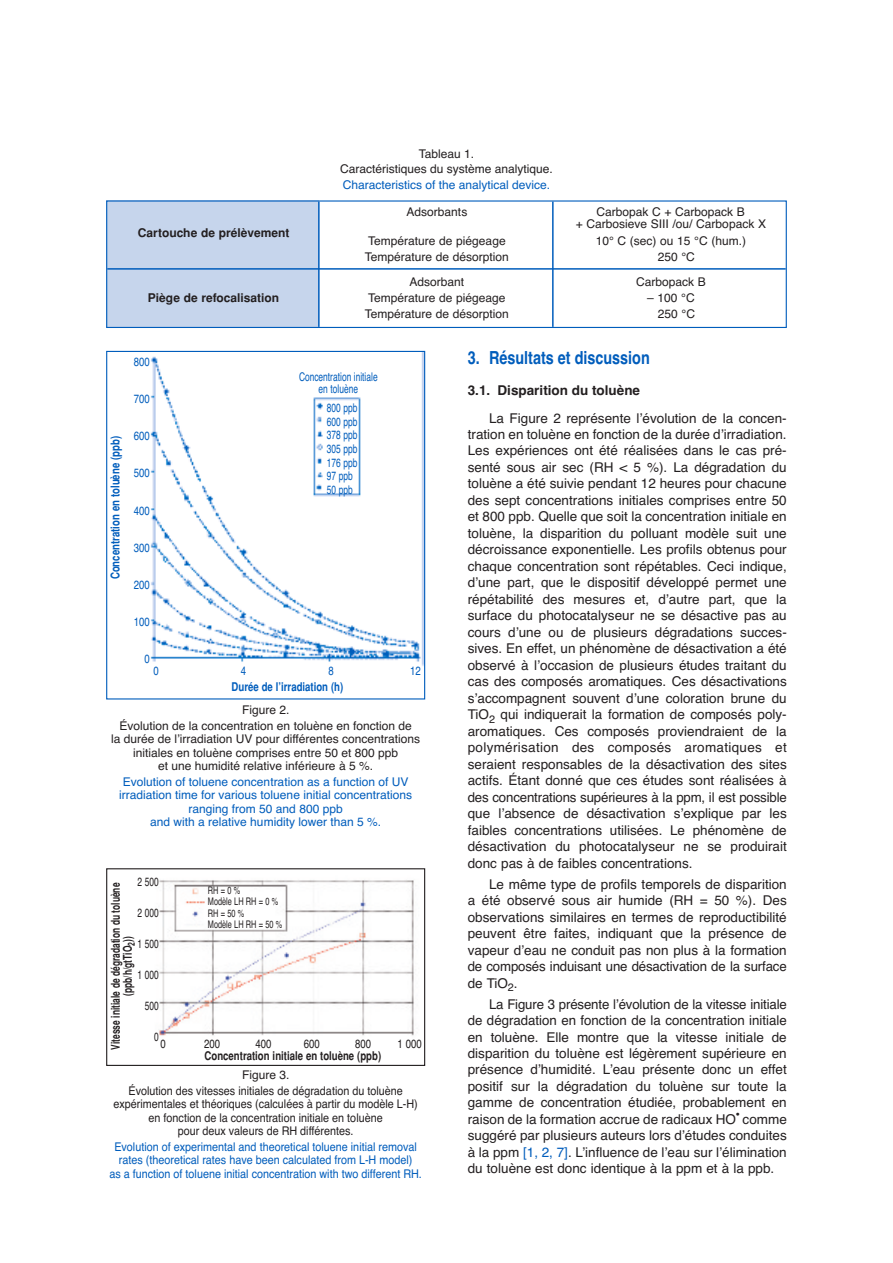
<style>
.page{position:relative;width:893px;height:1263px;background:#fff}
.page>*{position:absolute;margin:0;border:0;box-sizing:border-box;transform-origin:0 0}
.t1{font:700 18px "Helvetica";color:#005dbc;scale:.8 1}
.t2{font:13.5px/16.5px "Helvetica";color:#231f20;text-align:justify}
.t3{font:700 13.5px "Helvetica";color:#231f20}
.t4{font:12px/15.6px "Helvetica";color:#231f20;text-align:center}
.t5{font:12px/13.5px "Helvetica";color:#005dbc;text-align:center}
.t6{font:12px/13.5px "Helvetica";color:#005dbc;text-align:center;scale:.9 1}
.t7{font:12px/13.5px "Helvetica";color:#231f20;text-align:center;scale:.9 1}
.t8{font:12px/13.6px "Helvetica";color:#005dbc;scale:.7 1}
.t9{font:700 12px/12px "Helvetica";color:#231f20;text-align:center;scale:.7 1}
.t10{font:700 12px "Helvetica";color:#005dbc;scale:.8 1}
.t11{font:700 12px "Helvetica";color:#231f20}
.t12{font:700 12px "Helvetica";color:#231f20;scale:.8 1}
.t13{font:12px "Helvetica";color:#005dbc;scale:.8 1}
.t14{font:12px "Helvetica";color:#231f20;scale:.7 1}
.t15{font:12px "Helvetica";color:#231f20;scale:.8 1}
.t16{font:10.5px/11.4px "Helvetica";color:#231f20;scale:.7 1}
.s1{color:#005dbc}
</style>
<div class="page">
<div style="left:106px;top:200px;width:213px;height:128px;background:#c6d5ec"></div>
<div style="left:106px;top:200px;width:680px;height:128px;border:1px solid #005dbc"></div>
<hr style="left:107px;top:268px;width:678px;height:2px;background:#005dbc">
<hr style="left:318px;top:202px;width:1px;height:125px;background:#005dbc">
<hr style="left:552px;top:202px;width:1px;height:125px;background:#005dbc">
<img style="left:150px;top:353px;width:273px;height:313px">
<div style="left:106px;top:351px;width:319px;height:349px;border:1px solid #005dbc"></div>
<img style="left:159px;top:880px;width:255px;height:156px">
<div style="left:106px;top:868px;width:319px;height:198px;border:1px solid #231f20"></div>
<p class="t11" style="left:138px;top:229px;width:153px">Cartouche de prélèvement</p>
<p class="t4" style="left:340px;top:147px;width:214px">Tableau 1.<br>Caractéristiques du système analytique.</p>
<p class="t5" style="left:343px;top:179px;width:209px">Characteristics of the analytical device.</p>
<p class="t4" style="left:406px;top:206px;width:62px">Adsorbants</p>
<p class="t4" style="left:596px;top:206px;width:150px">Carbopak C + Carbopack B</p>
<p class="t4" style="left:576px;top:218px;width:192px">+ Carbosieve SIII /ou/ Carbopack X</p>
<p class="t4" style="left:368px;top:234px;width:139px">Température de piégeage</p>
<p class="t4" style="left:595px;top:234px;width:152px">10° C (sec) ou 15 °C (hum.)</p>
<p class="t4" style="left:365px;top:250px;width:145px">Température de désorption</p>
<p class="t4" style="left:657px;top:250px;width:39px">250 °C</p>
<p class="t4" style="left:409px;top:275px;width:56px">Adsorbant</p>
<p class="t4" style="left:636px;top:275px;width:71px">Carbopack B</p>
<p class="t11" style="left:148px;top:293px;width:133px">Piège de refocalisation</p>
<p class="t4" style="left:368px;top:291px;width:139px">Température de piégeage</p>
<p class="t4" style="left:647px;top:291px;width:49px">– 100 °C</p>
<p class="t4" style="left:365px;top:307px;width:145px">Température de désorption</p>
<p class="t4" style="left:657px;top:307px;width:39px">250 °C</p>
<p class="t10" style="left:111px;top:579px;width:180px;rotate:-90deg">Concentration en toluène (ppb)</p>
<p class="t13" style="left:134px;top:358px;width:22px">800</p>
<p class="t13" style="left:134px;top:395px;width:22px">700</p>
<p class="t13" style="left:134px;top:432px;width:22px">600</p>
<p class="t13" style="left:134px;top:469px;width:22px">500</p>
<p class="t13" style="left:134px;top:506px;width:22px">400</p>
<p class="t13" style="left:134px;top:543px;width:22px">300</p>
<p class="t13" style="left:134px;top:580px;width:22px">200</p>
<p class="t13" style="left:134px;top:617px;width:22px">100</p>
<p class="t13" style="left:145px;top:654px;width:8px">0</p>
<p class="t8" style="left:299px;top:372px;width:114px;line-height:12px;text-align:center">Concentration initiale en toluène</p>
<p class="t8" style="left:327px;top:402px;width:45px">800 ppb<br>600 ppb<br>378 ppb<br>305 ppb<br>176 ppb<br>97 ppb<br>50 ppb</p>
<p class="t13" style="left:153px;top:666px;width:8px">0</p>
<p class="t13" style="left:241px;top:666px;width:8px">4</p>
<p class="t13" style="left:328px;top:666px;width:8px">8</p>
<p class="t13" style="left:410px;top:666px;width:15px">12</p>
<p class="t10" style="left:231px;top:682px;width:141px">Durée de l’irradiation (h)</p>
<p class="t4" style="left:119px;top:703px;width:294px">Figure 2.<br>Évolution de la concentration en toluène en fonction de</p>
<p class="t4" style="left:111px;top:734px;width:311px;line-height:13.5px">la durée de l’irradiation UV pour différentes concentrations initiales en toluène comprises entre 50 et 800 ppb<br>et une humidité relative inférieure à 5 %.</p>
<p class="t5" style="left:119px;top:776px;width:294px">Evolution of toluene concentration as a function of UV irradiation time for various toluene initial concentrations ranging from 50 and 800 ppb<br>and with a relative humidity lower than 5 %.</p>
<p class="t14" style="left:137px;top:877px;width:32px">2 500</p>
<p class="t14" style="left:137px;top:908px;width:32px">2 000</p>
<p class="t14" style="left:137px;top:939px;width:32px">1 500</p>
<p class="t14" style="left:137px;top:970px;width:32px">1 000</p>
<p class="t14" style="left:145px;top:1001px;width:22px">500</p>
<p class="t14" style="left:154px;top:1033px;width:8px">0</p>
<p class="t9" style="left:111px;top:1050px;width:240px;rotate:-90deg">Vitesse initiale de dégradation du toluène (ppb/h/gtTiO<sub>2</sub>))</p>
<p class="t16" style="left:208px;top:886px;width:108px">RH = 0 %<br>Modèle LH RH = 0 %<br>RH = 50 %<br>Modèle LH RH = 50 %</p>
<p class="t15" style="left:161px;top:1040px;width:8px">0</p>
<p class="t15" style="left:204px;top:1040px;width:22px">200</p>
<p class="t15" style="left:255px;top:1040px;width:22px">400</p>
<p class="t15" style="left:304px;top:1040px;width:22px">600</p>
<p class="t15" style="left:355px;top:1040px;width:22px">800</p>
<p class="t15" style="left:397px;top:1040px;width:32px">1 000</p>
<p class="t12" style="left:205px;top:1052px;width:222px">Concentration initiale en toluène (ppb)</p>
<p class="t4" style="left:128px;top:1068px;width:276px">Figure 3.<br>Évolution des vitesses initiales de dégradation du toluène</p>
<p class="t7" style="left:113px;top:1098px;width:339px">expérimentales et théoriques (calculées à partir du modèle L-H) en fonction de la concentration initiale en toluène<br>pour deux valeurs de RH différentes.</p>
<p class="t6" style="left:109px;top:1141px;width:349px">Evolution of experimental and theoretical toluene initial removal rates (theoretical rates have been calculated from L-H model)<br>as a function of toluene initial concentration with two different RH.</p>
<h1 class="t1" style="left:468px;top:351px;width:229px">3. Résultats et discussion</h1>
<p class="t3" style="left:468px;top:386px;width:174px">3.1. Disparition du toluène</p>
<p class="t2" style="left:468px;top:411px;width:320px;text-indent:21px">La Figure 2 représente l’évolution de la concen&shy;tration en toluène en fonction de la durée d’irradiation.<br>Les expériences ont été réalisées dans le cas pré&shy;senté sous air sec (RH &lt; 5 %). La dégradation du toluène a été suivie pendant 12 heures pour chacune des sept concentrations initiales comprises entre 50 et 800 ppb. Quelle que soit la concentration initiale en toluène, la disparition du polluant modèle suit une décroissance exponentielle. Les profils obtenus pour chaque concentration sont répétables. Ceci indique, d’une part, que le dispositif développé permet une répétabilité des mesures et, d’autre part, que la surface du photocatalyseur ne se désactive pas au cours d’une ou de plusieurs dégradations succes - sives. En effet, un phénomène de désactivation a été observé à l’occasion de plusieurs études traitant du cas des composés aromatiques. Ces désactivations s’accompagnent souvent d’une coloration brune du TiO<sub>2</sub> qui indiquerait la formation de composés poly&shy;aromatiques. Ces composés proviendraient de la polymérisation des composés aromatiques et seraient responsables de la désactivation des sites actifs. Étant donné que ces études sont réalisées à des concentrations supérieures à la ppm, il est possible que l’absence de désactivation s’explique par les faibles concentrations utilisées. Le phénomène de désactivation du photocatalyseur ne se produirait donc pas à de faibles concentrations.</p>
<p class="t2" style="left:468px;top:877px;width:320px;text-indent:21px">Le même type de profils temporels de disparition a été observé sous air humide (RH = 50 %). Des obser vations similaires en termes de reproductibilité peuvent être faites, indiquant que la présence de vapeur d’eau ne conduit pas non plus à la formation de composés induisant une désactivation de la surface de TiO<sub>2</sub>.</p>
<p class="t2" style="left:468px;top:997px;width:320px;text-indent:21px">La Figure 3 présente l’évolution de la vitesse initiale de dégradation en fonction de la concentration initiale en toluène. Elle montre que la vitesse initiale de disparition du toluène est légèrement supérieure en présence d’humidité. L’eau présente donc un effet positif sur la dégradation du toluène sur toute la gamme de concentration étudiée, probablement en raison de la formation accrue de radicaux HO• comme suggéré par plusieurs auteurs lors d’études conduites à la ppm <span class="s1">[1, 2, 7]</span>. L’influence de l’eau sur l’élimination du toluène est donc identique à la ppm et à la ppb.</p>
</div>
